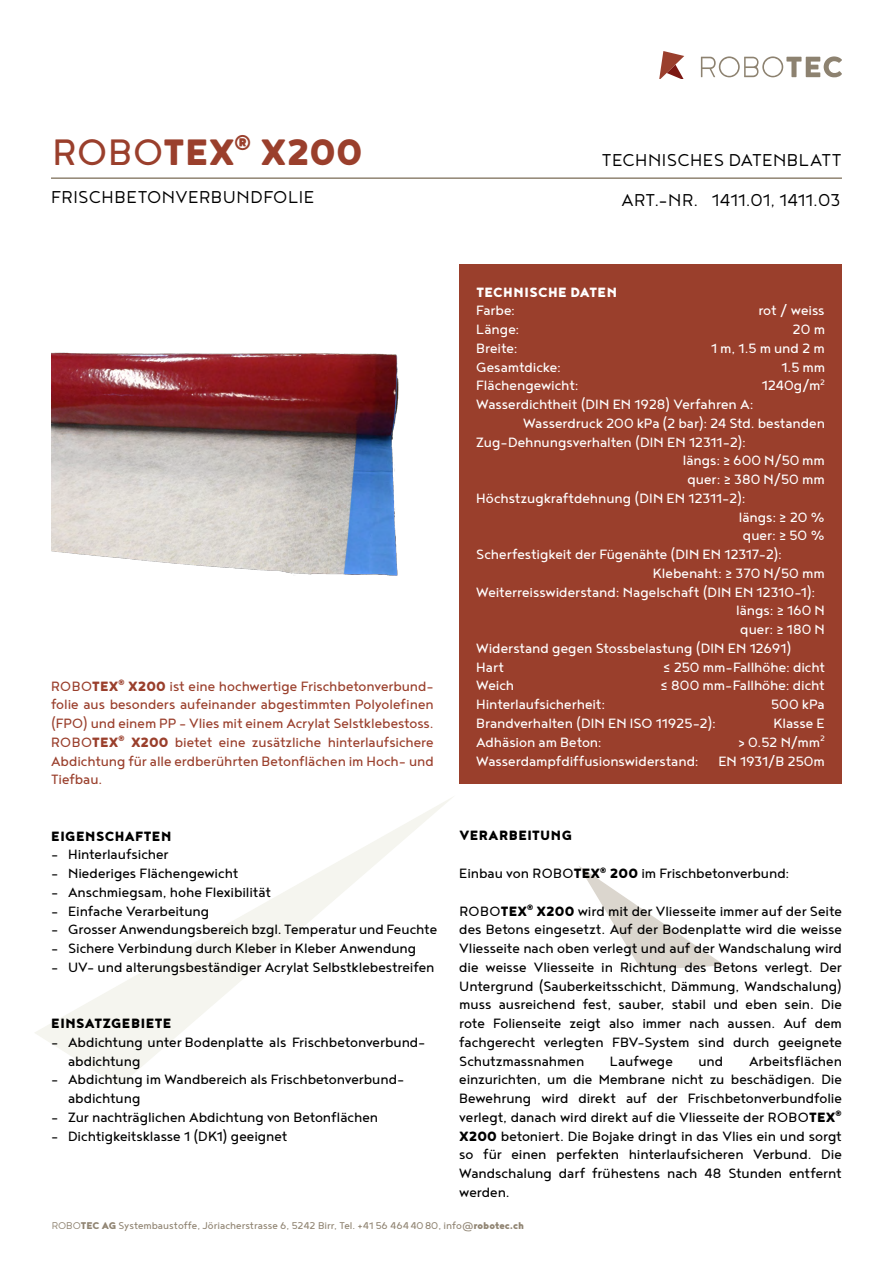
<style>
.page{position:relative;width:893px;height:1263px;background:#fff}
.page>*{position:absolute;margin:0;border:0;box-sizing:border-box;transform-origin:0 0}
.t1{font:900 45px "Noyh";letter-spacing:.01em;color:#9a3f2c}
.t2{font:300 21px "Noyh";letter-spacing:.015em;color:#000}
.t3{font:16.5px/18.8px "Noyh";letter-spacing:-.005em;color:#000}
.t4{font:16.5px/18.9px "Noyh";letter-spacing:-.005em;color:#fff;text-align:right}
.t5{font:16.5px/18.8px "Noyh";letter-spacing:-.005em;color:#9a3f2c;text-align:justify}
.t6{font:900 16.5px "Noyh";letter-spacing:.03em;color:#000}
.t7{font:900 16.5px "Noyh";letter-spacing:.03em;color:#fff}
.t8{font:12px "Noyh";color:#908472}
.s1{font-weight:400}
.s2{font-weight:900}
.s3{font-weight:300}
</style>
<div class="page">
<svg style="left:579px;top:866px;width:146px;height:104px"></svg>
<svg style="left:35px;top:797px;width:418px;height:289px"></svg>
<hr style="left:51px;top:177px;width:791px;height:2px;background:#908472">
<img style="left:51px;top:352px;width:348px;height:224px">
<svg style="left:701px;top:56px;width:141px;height:21px"></svg>
<svg style="left:659px;top:51px;width:25px;height:27px"></svg>
<div style="left:459px;top:264px;width:383px;height:519px;background:#9a3f2c"></div>
<h1 class="t1" style="left:53px;top:125px;width:311px"><span class="s1">ROBO</span>TEX<sup>®</sup> X200</h1>
<p class="t2" style="left:51px;top:186px;width:265px">FRISCHBETONVERBUNDFOLIE</p>
<p class="t2" style="left:602px;top:148px;width:241px">TECHNISCHES DATENBLATT</p>
<p class="t2" style="left:621px;top:188px;width:78px">ART.-NR.</p>
<p class="t2" style="left:712px;top:188px;width:130px">1411.01, 1411.03</p>
<p class="t5" style="left:51px;top:676px;width:384px">ROBO<span class="s2">TEX</span><sup>®</sup> <span class="s2">X200</span> ist eine hochwertige Frischbetonverbund&shy;folie aus besonders aufeinander abgestimmten Polyolefinen (FPO) und einem PP - Vlies mit einem Acrylat Selstklebestoss.<br>ROBO<span class="s2">TEX</span><sup>®</sup> <span class="s2">X200</span> bietet eine zusätzliche hinterlaufsichere Abdichtung für alle erdberührten Betonflächen im Hoch- und Tiefbau.</p>
<p class="t6" style="left:51px;top:826px;width:122px">EIGENSCHAFTEN</p>
<p class="t3" style="left:51px;top:845px;width:119px">- Hinterlaufsicher</p>
<p class="t3" style="left:51px;top:863px;width:189px">- Niederiges Flächengewicht</p>
<p class="t3" style="left:51px;top:882px;width:221px">- Anschmiegsam, hohe Flexibilität</p>
<p class="t3" style="left:51px;top:901px;width:160px">- Einfache Verarbeitung</p>
<p class="t3" style="left:51px;top:920px;width:388px">- Grosser Anwendungsbereich bzgl. Temperatur und Feuchte</p>
<p class="t3" style="left:51px;top:938px;width:367px">- Sichere Verbindung durch Kleber in Kleber Anwendung</p>
<p class="t3" style="left:51px;top:957px;width:385px">- UV- und alterungsbeständiger Acrylat Selbstklebestreifen</p>
<p class="t6" style="left:51px;top:1013px;width:122px">EINSATZGEBIETE</p>
<p class="t3" style="left:68px;top:1032px;width:359px;text-indent:-17px">- Abdichtung unter Bodenplatte als Frischbetonverbund&shy;abdichtung</p>
<p class="t3" style="left:68px;top:1070px;width:338px;text-indent:-17px">- Abdichtung im Wandbereich als Frischbetonverbund&shy;abdichtung</p>
<p class="t3" style="left:51px;top:1107px;width:329px">- Zur nachträglichen Abdichtung von Betonflächen</p>
<p class="t3" style="left:51px;top:1126px;width:238px">- Dichtigkeitsklasse 1 (DK1) geeignet</p>
<p class="t7" style="left:476px;top:282px;width:142px">TECHNISCHE DATEN</p>
<p class="t4" style="left:476px;top:301px;width:40px">Farbe:</p>
<p class="t4" style="left:758px;top:301px;width:68px">rot / weiss</p>
<p class="t4" style="left:476px;top:320px;width:45px">Länge:</p>
<p class="t4" style="left:793px;top:320px;width:34px">20 m</p>
<p class="t4" style="left:476px;top:338px;width:43px">Breite:</p>
<p class="t4" style="left:711px;top:338px;width:115px">1 m, 1.5 m und 2 m</p>
<p class="t4" style="left:476px;top:357px;width:86px">Gesamtdicke:</p>
<p class="t4" style="left:781px;top:357px;width:45px">1.5 mm</p>
<p class="t4" style="left:476px;top:376px;width:104px">Flächengewicht:</p>
<p class="t4" style="left:762px;top:376px;width:65px">1240g/m<sup>2</sup></p>
<p class="t4" style="left:476px;top:395px;width:279px">Wasserdichtheit (DIN EN 1928) Verfahren A:</p>
<p class="t4" style="left:523px;top:413px;width:303px">Wasserdruck 200 kPa (2 bar): 24 Std. bestanden</p>
<p class="t4" style="left:476px;top:432px;width:271px">Zug-Dehnungsverhalten (DIN EN 12311-2):</p>
<p class="t4" style="left:683px;top:451px;width:144px">längs: ≥ 600 N/50 mm</p>
<p class="t4" style="left:687px;top:469px;width:139px">quer: ≥ 380 N/50 mm</p>
<p class="t4" style="left:476px;top:488px;width:271px">Höchstzugkraftdehnung (DIN EN 12311-2):</p>
<p class="t4" style="left:739px;top:507px;width:88px">längs: ≥ 20 %</p>
<p class="t4" style="left:743px;top:526px;width:83px">quer: ≥ 50 %</p>
<p class="t4" style="left:476px;top:544px;width:307px">Scherfestigkeit der Fügenähte (DIN EN 12317-2):</p>
<p class="t4" style="left:653px;top:563px;width:174px">Klebenaht: ≥ 370 N/50 mm</p>
<p class="t4" style="left:476px;top:582px;width:341px">Weiterreisswiderstand: Nagelschaft (DIN EN 12310-1):</p>
<p class="t4" style="left:736px;top:601px;width:90px">längs: ≥ 160 N</p>
<p class="t4" style="left:740px;top:619px;width:86px">quer: ≥ 180 N</p>
<p class="t4" style="left:476px;top:638px;width:317px">Widerstand gegen Stossbelastung (DIN EN 12691)</p>
<p class="t4" style="left:476px;top:657px;width:29px">Hart</p>
<p class="t4" style="left:663px;top:657px;width:163px">≤ 250 mm-Fallhöhe: dicht</p>
<p class="t4" style="left:476px;top:676px;width:39px">Weich</p>
<p class="t4" style="left:661px;top:676px;width:166px">≤ 800 mm-Fallhöhe: dicht</p>
<p class="t4" style="left:476px;top:694px;width:131px">Hinterlaufsicherheit:</p>
<p class="t4" style="left:771px;top:694px;width:55px">500 kPa</p>
<p class="t4" style="left:476px;top:713px;width:241px">Brandverhalten (DIN EN ISO 11925-2):</p>
<p class="t4" style="left:773px;top:713px;width:53px">Klasse E</p>
<p class="t4" style="left:476px;top:732px;width:127px">Adhäsion am Beton:</p>
<p class="t4" style="left:476px;top:732px;width:350px">&gt; 0.52 N/mm<sup>2<br></sup>Wasserdampfdiffusionswiderstand: EN 1931/B 250m</p>
<p class="t6" style="left:459px;top:826px;width:114px">VERARBEITUNG</p>
<p class="t3" style="left:459px;top:863px;width:332px">Einbau von ROBO<span class="s2">TEX</span><sup>®</sup> <span class="s2">200</span> im Frischbetonverbund:</p>
<p class="t3" style="left:459px;top:901px;width:384px;text-align:justify">ROBO<span class="s2">TEX</span><sup>®</sup> <span class="s2">X200</span> wird mit der Vliesseite immer auf der Seite des Betons eingesetzt. Auf der Bodenplatte wird die weisse Vliesseite nach oben verlegt und auf der Wandschalung wird die weisse Vliesseite in Richtung des Betons verlegt. Der Untergrund (Sauberkeitsschicht, Dämmung, Wandschalung) muss ausreichend fest, sauber, stabil und eben sein. Die rote Folienseite zeigt also immer nach aussen. Auf dem fachgerecht verlegten FBV-System sind durch geeignete Schutzmassnahmen</p>
<p class="t3" style="left:610px;top:1051px;width:64px">Laufwege</p>
<p class="t3" style="left:698px;top:1051px;width:26px">und</p>
<p class="t3" style="left:459px;top:1051px;width:384px;text-align:justify;text-indent:290px">Arbeitsflächen einzurichten, um die Membrane nicht zu beschädigen. Die Bewehrung wird direkt auf der Frischbetonverbundfolie verlegt, danach wird direkt auf die Vliesseite der ROBO<span class="s2">TEX</span><sup>® </sup><span class="s2">X200</span> betoniert. Die Bojake dringt in das Vlies ein und sorgt so für einen perfekten hinterlaufsicheren Verbund. Die Wandschalung darf frühestens nach 48 Stunden entfernt werden.</p>
<p class="t8" style="left:52px;top:1219px;width:474px"><span class="s3">ROBO</span><span class="s2">TEC AG</span> Systembaustoffe, Jöriacherstrasse 6, 5242 Birr, Tel. +41 56 4644080, info@<span class="s2">robotec.ch</span></p>
</div>
